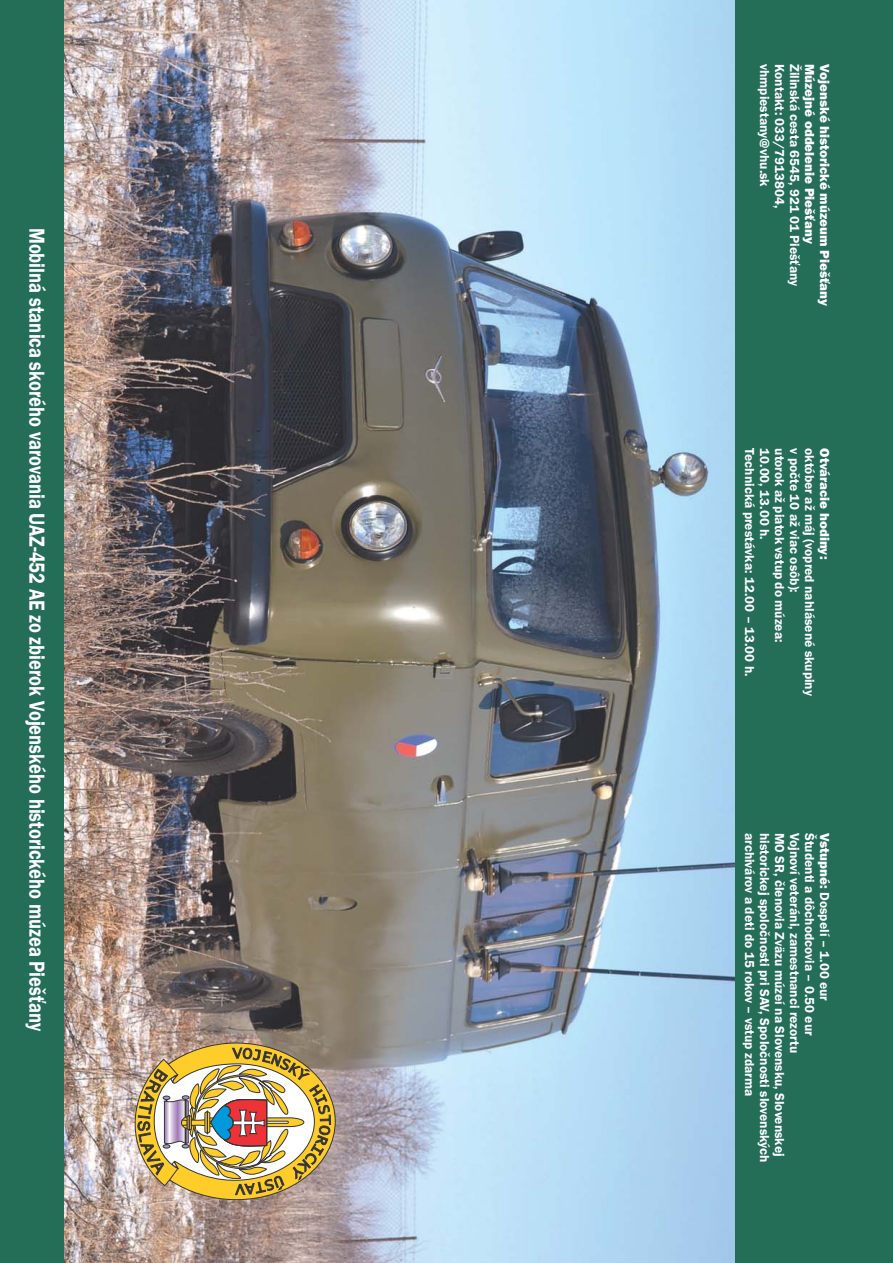
<style>
.page{position:relative;width:893px;height:1263px;background:#fff}
.page>*{position:absolute;margin:0;border:0;box-sizing:border-box;transform-origin:0 0}
.t1{font:22.5px "Franklin Got Itc TOT Dem";color:#fff;scale:.82 1}
.t2{font:13.5px "Franklin Got Itc TOT Dem";color:#fff}
.t3{font:13.5px "Franklin Got Itc TOT Hea";color:#fff}
.s1{font-family:"Franklin Got Itc TOT Hea"}
</style>
<div class="page">
<img style="left:64px;top:0;width:672px;height:1263px">
<div style="left:0;top:0;width:64px;height:1263px;background:#246d57"></div>
<svg style="left:135px;top:1043px;width:200px;height:157px"></svg>
<div style="left:736px;top:0;width:157px;height:1263px;background:#246d57"></div>
<h1 class="t1" style="left:44px;top:228px;width:981px;rotate:90deg">Mobilná stanica skorého varovania UAZ-452 AE zo zbierok Vojenského historického múzea Piešťany</h1>
<p class="t2" style="left:769px;top:64px;width:124px;rotate:90deg">vhmpiestany@vhu.sk</p>
<p class="t2" style="left:784px;top:64px;width:146px;rotate:90deg">Kontakt: 033/7913804,</p>
<p class="t2" style="left:799px;top:64px;width:224px;rotate:90deg">Žilinská cesta 6545, 921 01 Piešťany</p>
<p class="t3" style="left:814px;top:64px;width:181px;rotate:90deg">Múzejné oddelenie Piešťany</p>
<p class="t3" style="left:829px;top:64px;width:244px;rotate:90deg">Vojenské historické múzeum Piešťany</p>
<p class="t2" style="left:754px;top:448px;width:230px;rotate:90deg">Technická prestávka: 12.00 – 13.00 h.</p>
<p class="t2" style="left:769px;top:448px;width:93px;rotate:90deg">10.00, 13.00 h.</p>
<p class="t2" style="left:784px;top:448px;width:196px;rotate:90deg">utorok až piatok vstup do múzea:</p>
<p class="t2" style="left:799px;top:448px;width:146px;rotate:90deg">v počte 10 až viac osôb):</p>
<p class="t2" style="left:814px;top:448px;width:249px;rotate:90deg">október až máj (vopred nahlásené skupiny</p>
<p class="t3" style="left:829px;top:448px;width:113px;rotate:90deg">Otváracie hodiny:</p>
<p class="t2" style="left:754px;top:833px;width:265px;rotate:90deg">archivárov a deti do 15 rokov – vstup zdarma</p>
<p class="t2" style="left:769px;top:833px;width:331px;rotate:90deg">historickej spoločnosti pri SAV, Spoločnosti slovenských</p>
<p class="t2" style="left:784px;top:833px;width:325px;rotate:90deg">MO SR, členovia Zväzu múzeí na Slovensku, Slovenskej</p>
<p class="t2" style="left:799px;top:833px;width:222px;rotate:90deg">Vojnoví veteráni, zamestnanci rezortu</p>
<p class="t2" style="left:814px;top:833px;width:204px;rotate:90deg">Študenti a dôchodcovia – 0.50 eur</p>
<p class="t2" style="left:829px;top:833px;width:170px;rotate:90deg"><span class="s1">Vstupné:</span> Dospelí – 1.00 eur</p>
</div>
